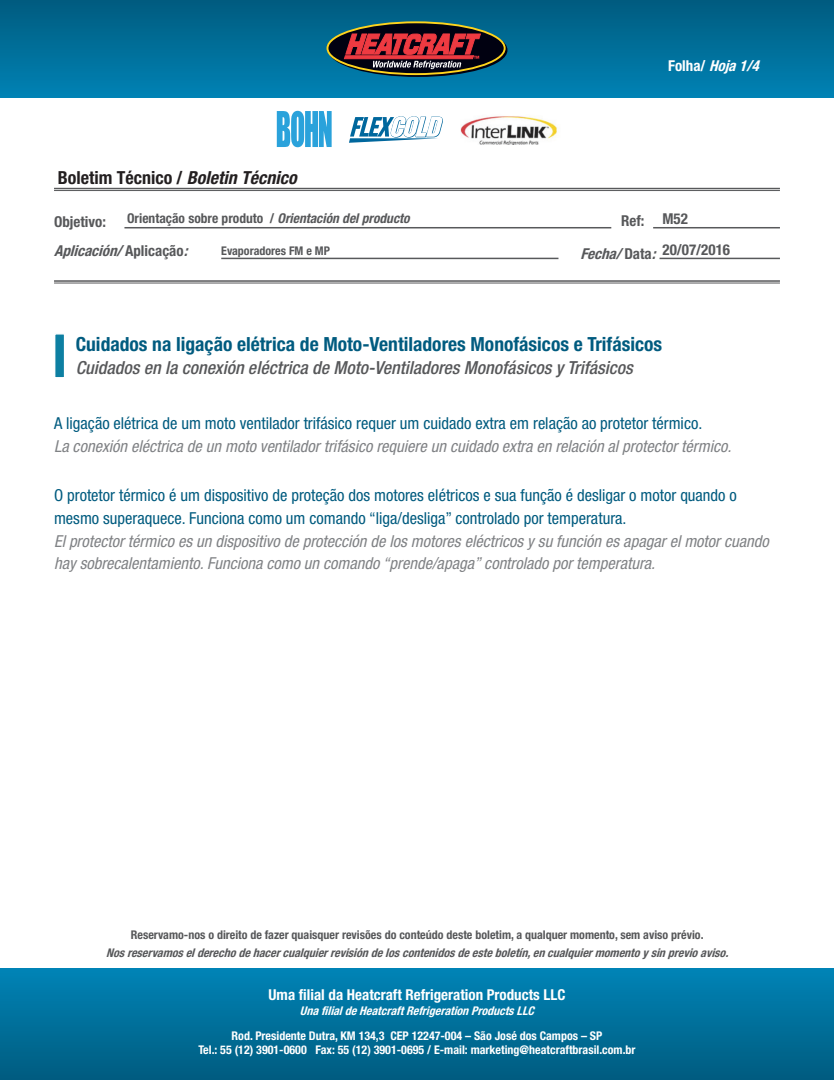
<style>
.page{position:relative;width:834px;height:1080px;background:#fff}
.page>*{position:absolute;margin:0;border:0;box-sizing:border-box;transform-origin:0 0}
.t1{font:700 condensed 19.5px "Helvetica Neue";color:#005b7f}
.t2{font:italic 500 condensed 18px "Helvetica Neue";color:#57585a}
.t3{font:700 condensed 18px "Helvetica Neue";color:#231f20}
.t4{font:italic condensed 16.5px/22.5px "Helvetica Neue";color:#808285}
.t5{font:condensed 16.5px/22.5px "Helvetica Neue";color:#005b7f}
.t6{font:700 condensed 15px "Helvetica Neue";color:#fff}
.t7{font:italic 700 condensed 15px "Helvetica Neue";color:#57585a}
.t8{font:700 condensed 15px "Helvetica Neue";color:#57585a}
.t9{font:italic 700 condensed 15px "Helvetica Neue";color:#fff}
.t10{font:700 condensed 13.5px "Helvetica Neue";color:#57585a}
.t11{font:700 condensed 12px/14.4px "Helvetica Neue";color:#fff;text-align:center}
.t12{font:700 condensed 12px "Helvetica Neue";color:#57585a}
.t13{font:italic 700 condensed 12px "Helvetica Neue";color:#57585a}
.t14{font:italic 700 condensed 12px "Helvetica Neue";color:#fff}
.s1{font-style:normal}
.s2{font-style:italic}
</style>
<div class="page">
<div style="left:1px;top:968px;width:832px;height:112px;background:#0083b6"></div>
<div style="left:1px;top:971px;width:832px;height:109px;background:linear-gradient(to bottom,#0083b5,#005c7f)"></div>
<div style="left:0;top:0;width:833px;height:98px;background:linear-gradient(to bottom,#015c7f,#0181b2)"></div>
<hr style="left:124px;top:227px;width:487px;height:1px;background:#58595b">
<hr style="left:653px;top:227px;width:126px;height:1px;background:#58595b">
<hr style="left:221px;top:258px;width:337px;height:1px;background:#58595b">
<hr style="left:659px;top:258px;width:120px;height:1px;background:#58595b">
<hr style="left:54px;top:188px;width:725px;height:1px;background:#58595b">
<hr style="left:54px;top:190px;width:725px;height:1px;background:#58595b">
<svg style="left:327px;top:22px;width:177px;height:52px;background:#1e1613"></svg>
<div style="left:326px;top:21px;width:179px;height:54px;border:2px solid #fed41d;border-radius:50%"></div>
<svg style="left:344px;top:34px;width:136px;height:35px;background:#8c3038"></svg>
<svg style="left:277px;top:111px;width:54px;height:36px;background:#4fb2e1"></svg>
<img style="left:460px;top:116px;width:97px;height:29px">
<svg style="left:349px;top:116px;width:94px;height:27px"></svg>
<hr style="left:54px;top:280px;width:725px;height:2px;background:#58595b">
<hr style="left:54px;top:283px;width:725px;height:1px;background:#58595b">
<div style="left:54px;top:333px;width:11px;height:45px;background:#0d7fa2;border:1px solid #fff"></div>
<p class="t9" style="left:668px;top:57px;width:97px"><span class="s1">Folha/</span> Hoja1/4</p>
<p class="t3" style="left:58px;top:166px;width:241px">Boletim Técnico / <span class="s2">Boletin Técnico</span></p>
<p class="t10" style="left:127px;top:210px;width:284px">Orientação sobre produto / <span class="s2">Orientación del producto</span></p>
<p class="t12" style="left:221px;top:243px;width:110px">Evaporadores FM e MP</p>
<p class="t8" style="left:662px;top:241px;width:69px">20/07/2016</p>
<p class="t8" style="left:662px;top:210px;width:27px">M52</p>
<p class="t8" style="left:54px;top:213px;width:53px">Objetivo:</p>
<p class="t8" style="left:621px;top:211px;width:25px">Ref:</p>
<p class="t7" style="left:54px;top:242px;width:139px">Aplicación/<span class="s1">A p l i c a ç ã o</span> :</p>
<p class="t7" style="left:580px;top:245px;width:81px">Fecha/<span class="s1">D a t a</span> :</p>
<p class="t1" style="left:76px;top:333px;width:587px">Cuidados na ligação elétrica de Moto-Ventiladores Monofásicos e Trifásicos</p>
<p class="t2" style="left:76px;top:357px;width:558px">Cuidados en la conexión eléctrica de Moto-Ventiladores Monofásicos y Trifásicos</p>
<p class="t5" style="left:54px;top:412px;width:649px">A ligação elétrica de um moto ventilador trifásico requer um cuidado extra em relação ao protetor térmico.</p>
<p class="t4" style="left:54px;top:435px;width:678px">La conexión eléctrica de un moto ventilador trifásico requiere un cuidado extra en relación al protector térmico.</p>
<p class="t5" style="left:54px;top:484px;width:684px">O protetor térmico é um dispositivo de proteção dos motores elétricos e sua função é desligar o motor quando o mesmo superaquece. Funciona como um comando “liga/desliga” controlado por temperatura.</p>
<p class="t4" style="left:54px;top:529px;width:716px">El protector térmico es un dispositivo de protección de los motores eléctricos y su función es apagar el motor cuando hay sobrecalentamiento. Funciona como un comando “prende/apaga” controlado por temperatura.</p>
<p class="t12" style="left:131px;top:928px;width:574px">Reservamo-nos o direito de fazer quaisquer revisões do conteúdo deste boletim, a qualquer momento, sem aviso prévio.</p>
<p class="t13" style="left:106px;top:946px;width:627px">Nosreservamoselderechodehacercualquierrevisióndeloscontenidosdeesteboletín,encualquiermomentoysinprevioaviso.</p>
<p class="t6" style="left:268px;top:986px;width:298px">Uma filial da Heatcraft Refrigeration Products LLC</p>
<p class="t14" style="left:300px;top:1003px;width:239px">UnafilialdeHeatcraftRefrigerationProductsLLC</p>
<p class="t11" style="left:198px;top:1028px;width:438px">Rod. Presidente Dutra, KM 134,3 CEP 12247-004 – São José dos Campos – SP<br>Tel.: 55 (12) 3901-0600 Fax: 55 (12) 3901-0695 / E-mail: marketing@heatcraftbrasil.com.br</p>
</div>
